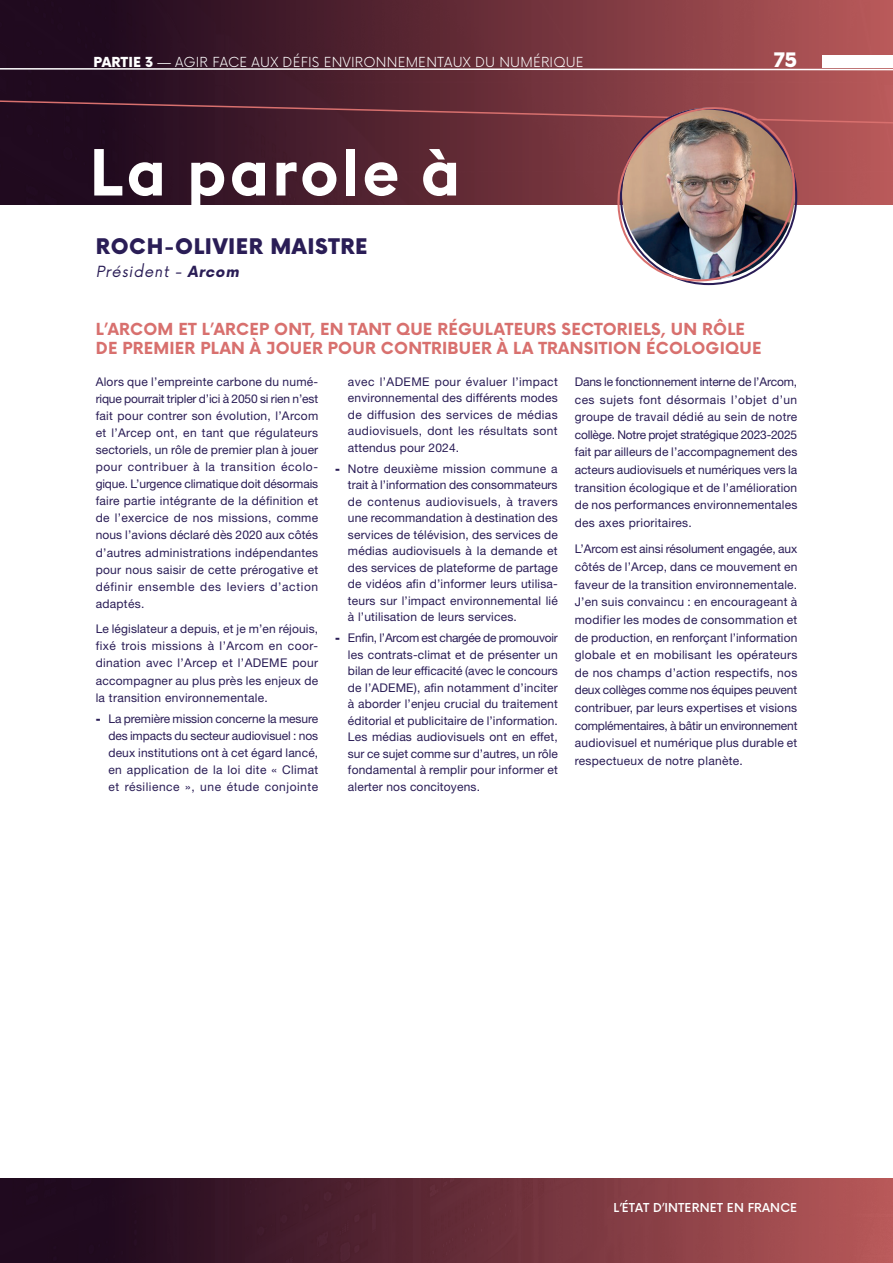
<style>
.page{position:relative;width:893px;height:1263px;background:#fff}
.page>*{position:absolute;margin:0;border:0;box-sizing:border-box;transform-origin:0 0}
.t1{font:600 65.4px "Euclid Flex";letter-spacing:.05em;color:#fff}
.t2{font:900 21px "Now Alt";letter-spacing:.03em;color:#2a1d56}
.t3{font:900 19.5px "Now Alt";color:#fff}
.t4{font:700 16.2px/19.5px "Now Alt";letter-spacing:.01em;color:#d8706e}
.t5{font:italic 15px "Now Alt";color:#2a1d56}
.t6{font:300 13.5px "Now Alt";letter-spacing:.015em;color:#fff}
.t7{font:12px/16.5px "Helvetica Neue LT Std";letter-spacing:.025em;color:#2a1d56;text-align:justify}
.t8{font:500 12px "Now Alt";letter-spacing:.015em;color:#fff}
.s1{font-weight:900}
.s2{font-weight:700}
</style>
<div class="page">
<div style="left:0;top:0;width:893px;height:1263px;background:linear-gradient(to right,#0f0118,#b65757)"></div>
<svg style="left:0;top:99px;width:893px;height:53px;background:#582633"></svg>
<svg style="left:0;top:67px;width:893px;height:5px;background:#926d75"></svg>
<div style="left:0;top:206px;width:893px;height:972px;background:#fff"></div>
<img style="left:607px;top:98px;width:198px;height:188px">
<div style="left:822px;top:55px;width:71px;height:12px;background:#fff"></div>
<p class="t6" style="left:94px;top:52px;width:492px"><span class="s1">PARTIE 3</span> — AGIR FACE AUX DÉFIS ENVIRONNEMENTAUX DU NUMÉRIQUE</p>
<h3 class="t3" style="left:774px;top:46px;width:25px">75</h3>
<h1 class="t1" style="left:89px;top:135px;width:373px">La parole à</h1>
<h2 class="t2" style="left:96px;top:232px;width:273px">ROCH-OLIVIER MAISTRE</h2>
<p class="t5" style="left:96px;top:259px;width:148px">Président - <span class="s2">Arcom</span></p>
<h3 class="t4" style="left:96px;top:319px;width:667px">L’ARCOM ET L’ARCEP ONT, EN TANT QUE RÉGULATEURS SECTORIELS, UN RÔLE<br>DE PREMIER PLAN À JOUER POUR CONTRIBUER À LA TRANSITION ÉCOLOGIQUE</h3>
<p class="t7" style="left:96px;top:373px;width:224px;line-height:17.1px">Alors que l’empreinte carbone du numé&shy;rique pourrait tripler d’ici à 2050 si rien n’est fait pour contrer son évolution, l’Arcom et l’Arcep ont, en tant que régulateurs sectoriels, un rôle de premier plan à jouer pour contribuer à la transition écolo&shy;gique. L’urgence climatique doit désormais faire partie intégrante de la définition et de l’exercice de nos missions, comme nous l’avions déclaré dès 2020 aux côtés d’autres administrations indépendantes pour nous saisir de cette prérogative et définir ensemble des leviers d’action adaptés.</p>
<p class="t7" style="left:96px;top:620px;width:224px;line-height:17.1px">Le législateur a depuis, et je m’en réjouis, fixé trois missions à l’Arcom en coor&shy;dination avec l’Arcep et l’ADEME pour accompagner au plus près les enjeux de la transition environnementale.</p>
<p class="t7" style="left:108px;top:710px;width:211px;line-height:17.1px;text-indent:-13px"><span class="s1">-</span> La première mission concerne la mesure des impacts du secteur audiovisuel : nos deux institutions ont à cet égard lancé, en application de la loi dite « Climat et résilience », une étude conjointe</p>
<p class="t7" style="left:348px;top:373px;width:211px">avec l’ADEME pour évaluer l’impact environnemental des différents modes de diffusion des services de médias audiovisuels, dont les résultats sont attendus pour 2024.</p>
<p class="t7" style="left:348px;top:460px;width:211px;text-indent:-13px"><span class="s1">-</span> Notre deuxième mission commune a trait à l’information des consommateurs de contenus audiovisuels, à travers une recommandation à destination des services de télévision, des services de médias audiovisuels à la demande et des services de plateforme de partage de vidéos afin d’informer leurs utilisa&shy;teurs sur l’impact environnemental lié à l’utilisation de leurs services.</p>
<p class="t7" style="left:348px;top:629px;width:211px;text-indent:-13px"><span class="s1">-</span> Enfin, l’Arcom est chargée de promouvoir les contrats-climat et de présenter un bilan de leur efficacité (avec le concours de l’ADEME), afin notamment d’inciter à aborder l’enjeu crucial du traitement éditorial et publicitaire de l’information.<br>Les médias audiovisuels ont en effet, sur ce sujet comme sur d’autres, un rôle fondamental à remplir pour informer et alerter nos concitoyens.</p>
<p class="t7" style="left:575px;top:373px;width:224px;line-height:17.7px">Dans le fonctionnement interne de l’Arcom, ces sujets font désormais l’objet d’un groupe de travail dédié au sein de notre collège. Notre projet stratégique 2023-2025 fait par ailleurs de l’accompagnement des acteurs audiovisuels et numériques vers la transition écologique et de l’amélioration de nos performances environnementales des axes prioritaires.</p>
<p class="t7" style="left:575px;top:540px;width:224px;line-height:17.7px">L’Arcom est ainsi résolument engagée, aux côtés de l’Arcep, dans ce mouvement en faveur de la transition environnementale.<br>J’en suis convaincu : en encourageant à modifier les modes de consommation et de production, en renforçant l’information globale et en mobilisant les opérateurs de nos champs d’action respectifs, nos deux collèges comme nos équipes peuvent contribuer, par leurs expertises et visions complémentaires, à bâtir un environnement audiovisuel et numérique plus durable et respectueux de notre planète.</p>
<p class="t8" style="left:614px;top:1198px;width:185px">L’ÉTAT D’INTERNET EN FRANCE</p>
</div>
